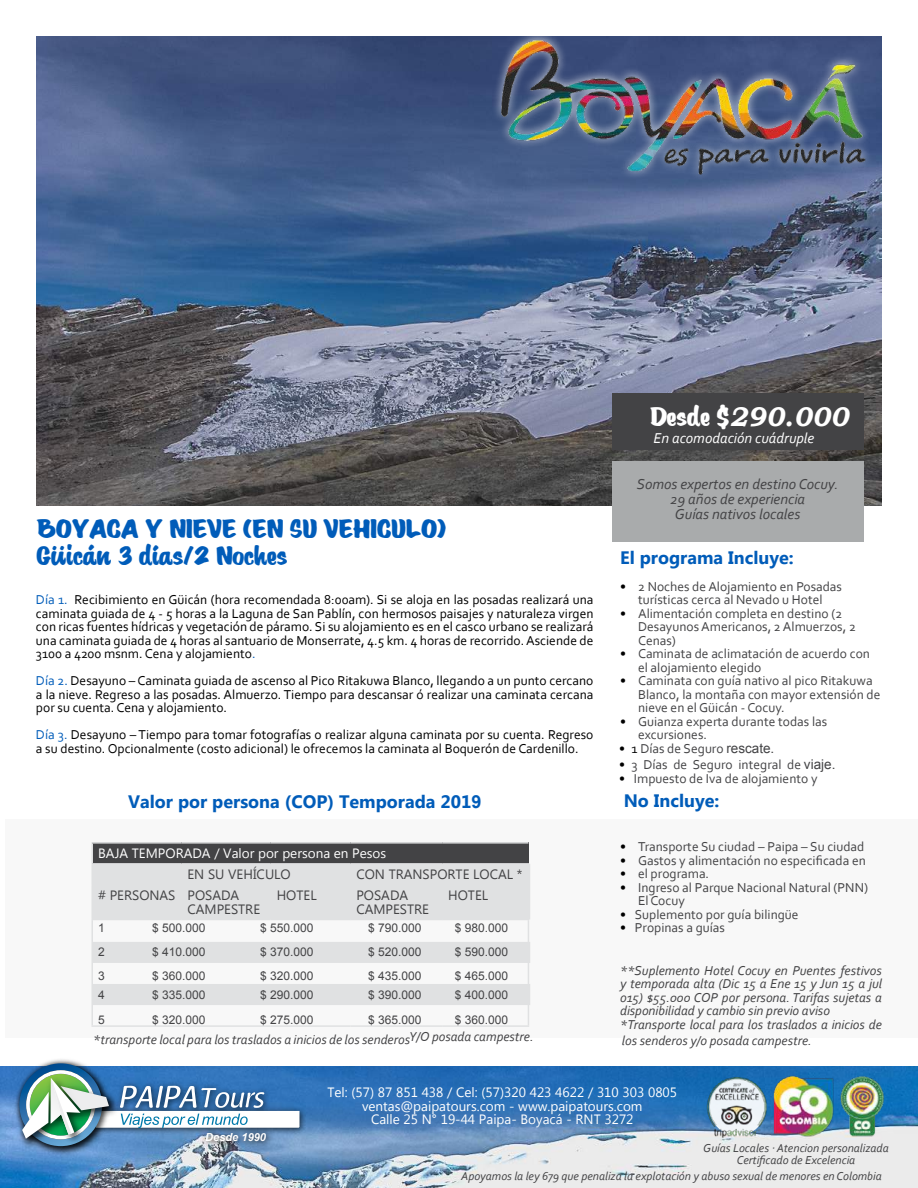
<style>
.page{position:relative;width:918px;height:1188px;background:#fff}
.page>*{position:absolute;margin:0;border:0;box-sizing:border-box;transform-origin:0 0}
.t1{font:27px/27px "Saint Peter";color:#005cb9}
.t2{font:italic 700 27px "Bookman Old Style";color:#fff}
.t3{font:700 18px "Myanmar Text";color:#005cb9}
.t4{font:italic 15px/15px "Corbel";color:#434345;text-align:center}
.t5{font:italic 15px "Corbel";color:#fff}
.t6{font:13.5px/13.5px "Corbel";color:#000;text-align:justify}
.t7{font:13.5px/13.5px "Corbel";color:#434345}
.t8{font:italic 13.5px/13.5px "Corbel";color:#434345}
.t9{font:13.5px/13.5px "Myanmar Text";color:#fff;text-align:center}
.t10{font:13.5px/13.5px "Myanmar Text";color:#434345}
.t11{font:12px "Arial";color:#434345}
.t12{font:italic 12px/12px "Corbel";color:#434345;text-align:center}
.t13{font:italic 700 11.1px "Arial";color:#fff}
.s1{color:#005cb9}
.s2{font-family:"Saint Peter";font-weight:400;font-style:normal}
.s3{color:#000}
.s4{font-family:"Arial"}
</style>
<div class="page">
<img style="left:0;top:1066px;width:918px;height:122px">
<div style="left:12px;top:1056px;width:294px;height:104px;background:#000;opacity:.75"></div>
<img style="left:14px;top:1058px;width:98px;height:98px">
<img style="left:15px;top:1071px;width:107px;height:81px">
<img style="left:19px;top:1063px;width:281px;height:83px">
<img style="left:696px;top:1073px;width:197px;height:66px">
<img style="left:36px;top:36px;width:846px;height:470px">
<div style="left:5px;top:819px;width:913px;height:219px;background:#f8f8f8"></div>
<div style="left:492px;top:29px;width:382px;height:153px;background:#fff;opacity:.75"></div>
<img style="left:479px;top:36px;width:403px;height:143px">
<div style="left:92px;top:843px;width:436px;height:21px;background:#434345"></div>
<svg style="left:93px;top:864px;width:437px;height:141px;fill:#e0e1e2"></svg>
<hr style="left:92px;top:842px;width:90px;height:2px;background:#e0e1e2">
<hr style="left:182px;top:842px;width:89px;height:2px;background:#e0e1e2">
<hr style="left:271px;top:842px;width:79px;height:2px;background:#e0e1e2">
<hr style="left:350px;top:842px;width:92px;height:2px;background:#e0e1e2">
<hr style="left:442px;top:842px;width:86px;height:2px;background:#e0e1e2">
<hr style="left:92px;top:884px;width:90px;height:2px;background:#e0e1e2">
<hr style="left:182px;top:884px;width:89px;height:2px;background:#e0e1e2">
<hr style="left:271px;top:884px;width:79px;height:2px;background:#e0e1e2">
<hr style="left:350px;top:884px;width:92px;height:2px;background:#e0e1e2">
<hr style="left:442px;top:884px;width:87px;height:2px;background:#e0e1e2">
<svg style="left:92px;top:920px;width:1px;height:105px"></svg>
<svg style="left:528px;top:920px;width:1px;height:105px"></svg>
<hr style="left:92px;top:1025px;width:90px;height:2px;background:#e0e1e2">
<hr style="left:182px;top:1025px;width:89px;height:2px;background:#e0e1e2">
<hr style="left:271px;top:1025px;width:79px;height:2px;background:#e0e1e2">
<hr style="left:350px;top:1025px;width:92px;height:2px;background:#e0e1e2">
<hr style="left:442px;top:1025px;width:87px;height:2px;background:#e0e1e2">
<hr style="left:92px;top:863px;width:90px;height:2px;background:#e0e1e2">
<svg style="left:92px;top:844px;width:1px;height:40px"></svg>
<hr style="left:182px;top:863px;width:89px;height:2px;background:#e0e1e2">
<hr style="left:271px;top:863px;width:79px;height:2px;background:#e0e1e2">
<hr style="left:350px;top:863px;width:92px;height:2px;background:#e0e1e2">
<hr style="left:442px;top:863px;width:87px;height:2px;background:#e0e1e2">
<svg style="left:528px;top:865px;width:1px;height:19px"></svg>
<hr style="left:92px;top:886px;width:1px;height:33px;background:#e0e1e2">
<hr style="left:528px;top:886px;width:1px;height:33px;background:#e0e1e2">
<hr style="left:92px;top:919px;width:90px;height:1px;background:#e0e1e2">
<hr style="left:182px;top:919px;width:89px;height:1px;background:#e0e1e2">
<hr style="left:271px;top:919px;width:79px;height:1px;background:#e0e1e2">
<hr style="left:350px;top:919px;width:92px;height:1px;background:#e0e1e2">
<hr style="left:442px;top:919px;width:87px;height:1px;background:#e0e1e2">
<div style="left:612px;top:393px;width:251px;height:57px;background:#434345"></div>
<div style="left:612px;top:461px;width:251px;height:81px;background:#a9abac"></div>
<h1 class="t1" style="left:36px;top:516px;width:427px">BOYACÁ Y NIEVE (EN SU VEHÍCULO) -<br>Güicán 3 días/2 Noches</h1>
<p class="t6" style="left:36px;top:592px;width:559px"><span class="s1">Día 1.</span> Recibimiento en Güicán (hora recomendada 8:00am). Si se aloja en las posadas realizará una caminata guiada de 4 - 5 horas a la Laguna de San Pablín, con hermosos paisajes y naturaleza virgen con ricas fuentes hídricas y vegetación de páramo. Si su alojamiento es en el casco urbano se realizará una caminata guiada de 4 horas al santuario de Monserrate, 4.5 km. 4 horas de recorrido. Asciende de 3100 a 4200 msnm. Cena y alojamiento<span class="s1">.</span></p>
<p class="t6" style="left:36px;top:673px;width:559px"><span class="s1">Día 2.</span> Desayuno – Caminata guiada de ascenso al Pico Ritakuwa Blanco, llegando a un punto cercano a la nieve. Regreso a las posadas. Almuerzo. Tiempo para descansar ó realizar una caminata cercana por su cuenta. Cena y alojamiento.</p>
<p class="t6" style="left:36px;top:727px;width:559px"><span class="s1">Día 3.</span> Desayuno – Tiempo para tomar fotografías o realizar alguna caminata por su cuenta. Regreso a su destino. Opcionalmente (costo adicional) le ofrecemos la caminata al Boquerón de Cardenillo.</p>
<h1 class="t2" style="left:650px;top:400px;width:200px"><span class="s2">Desde $</span>290.000</h1>
<p class="t5" style="left:654px;top:429px;width:162px">En acomodación cuádruple</p>
<p class="t4" style="left:637px;top:476px;width:203px">Somos expertos en destino Cocuy.<br>29 años de experiencia</p>
<p class="t4" style="left:675px;top:506px;width:127px">Guías nativos locales</p>
<h2 class="t3" style="left:620px;top:547px;width:175px">El programa Incluye:</h2>
<p class="t7" style="left:620px;top:579px;width:223px;text-align:center"><span class="s3">•</span> 2 Noches de Alojamiento en Posadas turísticas cerca al Nevado u Hotel</p>
<p class="t7" style="left:638px;top:606px;width:219px;text-indent:-18px"><span class="s3">•</span> Alimentación completa en destino (2<br>Desayunos Americanos, 2 Almuerzos, 2<br>Cenas)</p>
<p class="t7" style="left:638px;top:647px;width:234px;text-indent:-18px"><span class="s3">•</span> Caminata de aclimatación de acuerdo con el alojamiento elegido</p>
<p class="t7" style="left:638px;top:674px;width:244px;text-indent:-18px"><span class="s3">•</span> Caminata con guía nativo al pico Ritakuwa<br>Blanco, la montaña con mayor extensión de nieve en el Güicán - Cocuy.</p>
<p class="t7" style="left:638px;top:714px;width:191px;text-indent:-18px"><span class="s3">•</span> Guianza experta durante todas las excursiones.</p>
<p class="t7" style="left:619px;top:741px;width:157px"><span class="s3">• 1</span> Días de Seguro <span class="s4">rescate.</span></p>
<p class="t7" style="left:619px;top:758px;width:218px"><span class="s3">•</span> 3 Días de Seguro integral de <span class="s4">viaje.</span></p>
<p class="t7" style="left:619px;top:771px;width:200px"><span class="s3">•</span> Impuesto de Iva de alojamiento y</p>
<h2 class="t3" style="left:128px;top:791px;width:355px">Valor por persona (COP) Temporada 201<span class="s4">9</span></h2>
<h2 class="t3" style="left:624px;top:790px;width:97px">No Incluye:</h2>
<p class="t7" style="left:620px;top:840px;width:246px"><span class="s3">•</span> Transporte Su ciudad – Paipa – Su ciudad</p>
<p class="t7" style="left:620px;top:853px;width:247px"><span class="s3">•</span> Gastos y alimentación no especificada en</p>
<p class="t7" style="left:620px;top:867px;width:91px"><span class="s3">•</span> el programa.</p>
<p class="t7" style="left:620px;top:880px;width:250px"><span class="s3">•</span> Ingreso al Parque Nacional Natural (PNN)</p>
<p class="t9" style="left:98px;top:846px;width:290px">BAJA TEMPORADA / Valor por persona en Pesos</p>
<p class="t10" style="left:187px;top:868px;width:105px">EN SU VEHÍCULO</p>
<p class="t10" style="left:356px;top:868px;width:168px">CON TRANSPORTE LOCAL *</p>
<p class="t10" style="left:187px;top:889px;width:74px;text-indent:-89px"># PERSONAS POSADA<br>CAMPESTRE</p>
<p class="t10" style="left:277px;top:889px;width:42px">HOTEL</p>
<p class="t10" style="left:356px;top:889px;width:74px">POSADA<br>CAMPESTRE</p>
<p class="t10" style="left:448px;top:889px;width:42px">HOTEL</p>
<p class="t7" style="left:638px;top:894px;width:48px">El Cocuy</p>
<p class="t7" style="left:620px;top:907px;width:180px"><span class="s3">•</span> Suplemento por guía bilingüe</p>
<p class="t7" style="left:620px;top:921px;width:106px"><span class="s3">•</span> Propinas a guías</p>
<p class="t11" style="left:98px;top:921px;width:8px">1</p>
<p class="t11" style="left:152px;top:921px;width:55px">$ 500.000</p>
<p class="t11" style="left:260px;top:921px;width:55px">$ 550.000</p>
<p class="t11" style="left:368px;top:921px;width:55px">$ 790.000</p>
<p class="t11" style="left:455px;top:921px;width:55px">$ 980.000</p>
<p class="t11" style="left:98px;top:945px;width:8px">2</p>
<p class="t11" style="left:152px;top:945px;width:55px">$ 410.000</p>
<p class="t11" style="left:260px;top:945px;width:55px">$ 370.000</p>
<p class="t11" style="left:368px;top:945px;width:55px">$ 520.000</p>
<p class="t11" style="left:455px;top:945px;width:55px">$ 590.000</p>
<p class="t11" style="left:98px;top:969px;width:8px">3</p>
<p class="t11" style="left:152px;top:969px;width:55px">$ 360.000</p>
<p class="t11" style="left:260px;top:969px;width:55px">$ 320.000</p>
<p class="t11" style="left:368px;top:969px;width:55px">$ 435.000</p>
<p class="t11" style="left:455px;top:969px;width:55px">$ 465.000</p>
<p class="t8" style="left:620px;top:963px;width:263px">**Suplemento Hotel Cocuy en Puentes festivos y temporada alta (Dic 15 a Ene 15 y Jun 15 a jul o15) $55.000 COP por persona. Tarifas sujetas a disponibilidad y cambio sin previo aviso *Transporte local para los traslados a inicios de</p>
<p class="t11" style="left:98px;top:988px;width:8px">4</p>
<p class="t11" style="left:152px;top:988px;width:55px">$ 335.000</p>
<p class="t11" style="left:260px;top:988px;width:55px">$ 290.000</p>
<p class="t11" style="left:368px;top:988px;width:55px">$ 390.000</p>
<p class="t11" style="left:455px;top:988px;width:55px">$ 400.000</p>
<p class="t11" style="left:98px;top:1013px;width:8px">5</p>
<p class="t11" style="left:152px;top:1013px;width:55px">$ 320.000</p>
<p class="t11" style="left:260px;top:1013px;width:55px">$ 275.000</p>
<p class="t11" style="left:368px;top:1013px;width:55px">$ 365.000</p>
<p class="t11" style="left:455px;top:1013px;width:55px">$ 360.000</p>
<p class="t8" style="left:409px;top:1030px;width:126px">Y/O posada campestre.</p>
<p class="t8" style="left:93px;top:1032px;width:318px">*transporte local para los traslados a inicios de los senderos</p>
<p class="t8" style="left:622px;top:1034px;width:191px">los senderos y/o posada campestre.</p>
<p class="t13" style="left:205px;top:1130px;width:62px">Desde 1990</p>
<p class="t9" style="left:327px;top:1086px;width:351px">Tel: (57) 87 851 438 / Cel: (57)320 423 4622 / 310 303 0805 ventas@paipatours.com - www.paipatours.com<br>Calle 25 N° 19-44 Paipa- Boyacá - RNT 3272</p>
<p class="t12" style="left:703px;top:1142px;width:187px">Guías Locales · Atencion personalizada<br>Certificado de Excelencia</p>
<p class="t12" style="left:461px;top:1170px;width:422px">Apoyamos la ley 679 que penaliza la explotación y abuso sexual de menores en Colombia</p>
</div>
